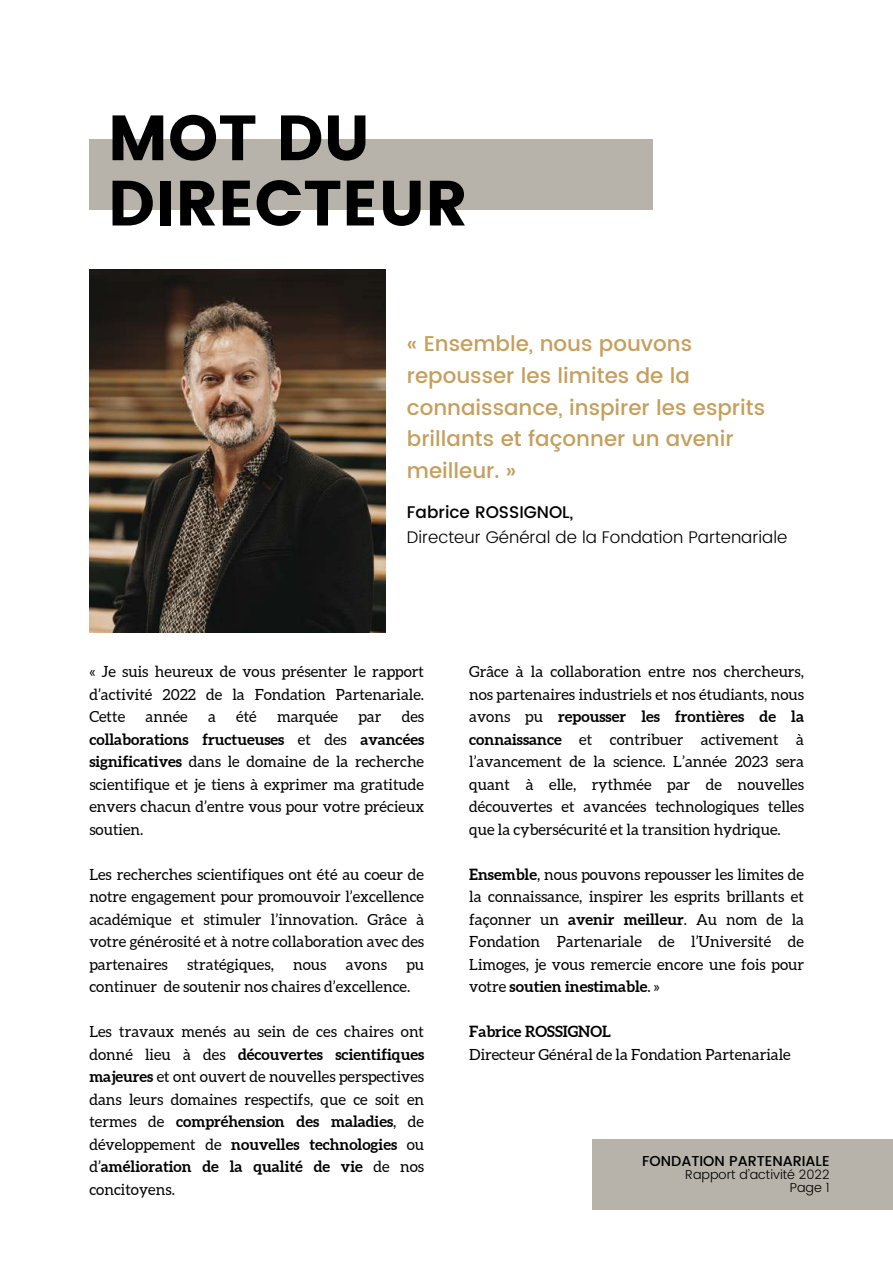
<style>
.page{position:relative;width:893px;height:1264px;background:#fff}
.page>*{position:absolute;margin:0;border:0;box-sizing:border-box;transform-origin:0 0}
.t1{font:63.75px/65.2px "Poppins";color:#000}
.t2{font:500 21.3px/31.5px "Poppins";color:#c49f5d}
.t3{font:300 16.8px "Poppins";color:#000}
.t4{font:500 16.8px "Poppins";color:#000}
.t5{font:15.3px/22.5px "Aleo";color:#000;text-align:justify}
.t6{font:700 15.3px "Aleo";color:#000}
.t7{font:500 14.4px "Poppins";color:#000}
.t8{font:300 12.9px/12.9px "Poppins";color:#000;text-align:right}
.s1{font-weight:700}
</style>
<div class="page">
<div style="left:89px;top:139px;width:564px;height:71px;background:#b7b3aa"></div>
<div style="left:592px;top:1138px;width:300px;height:71px;background:#b7b3aa"></div>
<img style="left:89px;top:270px;width:296px;height:362px">
<h1 class="t1" style="left:108px;top:106px;width:361px">MOT DU<br>DIRECTEUR</h1>
<h2 class="t2" style="left:407px;top:328px;width:360px">« Ensemble, nous pouvons repousser les limites de la connaissance, inspirer les esprits brillants et façonner un avenir meilleur. »</h2>
<p class="t4" style="left:407px;top:502px;width:168px">Fabrice ROSSIGNOL,</p>
<p class="t3" style="left:407px;top:527px;width:382px">Directeur Général de la Fondation Partenariale</p>
<p class="t5" style="left:89px;top:660px;width:336px">« Je suis heureux de vous présenter le rapport d’activité 2022 de la Fondation Partenariale.<br>Cette</p>
<p class="t5" style="left:89px;top:705px;width:336px;text-indent:312px">des <span class="s1">collaborations fructueuses</span> et des <span class="s1">avancées significatives</span> dans le domaine de la recherche scientifique et je tiens à exprimer ma gratitude envers chacun d’entre vous pour votre précieux soutien.</p>
<p class="t5" style="left:89px;top:863px;width:336px">Les recherches scientifiques ont été au coeur de notre engagement pour promouvoir l’excellence académique et stimuler l’innovation. Grâce à votre générosité et à notre collaboration avec des partenaires</p>
<p class="t5" style="left:146px;top:705px;width:44px">année</p>
<p class="t5" style="left:208px;top:705px;width:9px">a</p>
<p class="t5" style="left:236px;top:705px;width:22px">été</p>
<p class="t5" style="left:277px;top:705px;width:63px">marquée</p>
<p class="t5" style="left:358px;top:705px;width:25px">par</p>
<p class="t5" style="left:187px;top:953px;width:88px">stratégiques,</p>
<p class="t5" style="left:293px;top:953px;width:35px">nous</p>
<p class="t5" style="left:346px;top:953px;width:43px">avons</p>
<p class="t5" style="left:89px;top:953px;width:336px;text-indent:317px">pu continuer de soutenir nos chaires d’excellence.</p>
<p class="t5" style="left:89px;top:1020px;width:336px">Les travaux menés au sein de ces chaires ont donné lieu à des <span class="s1">découvertes scientifiques majeures</span> et ont ouvert de nouvelles perspectives dans leurs domaines respectifs, que ce soit en termes de <span class="s1">compréhension des maladies</span>, de développement de <span class="s1">nouvelles technologies</span> ou d’<span class="s1">amélioration de la qualité de vie</span> de nos concitoyens.</p>
<p class="t5" style="left:469px;top:660px;width:336px">Grâce à la collaboration entre nos chercheurs, nos partenaires industriels et nos étudiants, nous avons pu <span class="s1">repousser les frontières de la connaissance</span> et contribuer activement à l’avancement de la science. L’année 2023 sera quant à elle, rythmée par de nouvelles découvertes et avancées technologiques telles que la cybersécurité et la transition hydrique.</p>
<p class="t5" style="left:469px;top:863px;width:336px"><span class="s1">Ensemble</span>, nous pouvons repousser les limites de la connaissance, inspirer les esprits brillants et façonner un <span class="s1">avenir meilleur</span>. Au nom de la Fondation Partenariale de l’Université de Limoges, je vous remercie encore une fois pour votre <span class="s1">soutien inestimable</span>. »</p>
<p class="t6" style="left:469px;top:1022px;width:143px">Fabrice ROSSIGNOL</p>
<p class="t5" style="left:469px;top:1043px;width:323px">Directeur Général de la Fondation Partenariale</p>
<p class="t7" style="left:642px;top:1152px;width:189px">FONDATION PARTENARIALE</p>
<p class="t8" style="left:685px;top:1167px;width:146px">Rapport d’activité 2022<br>Page 1</p>
</div>
